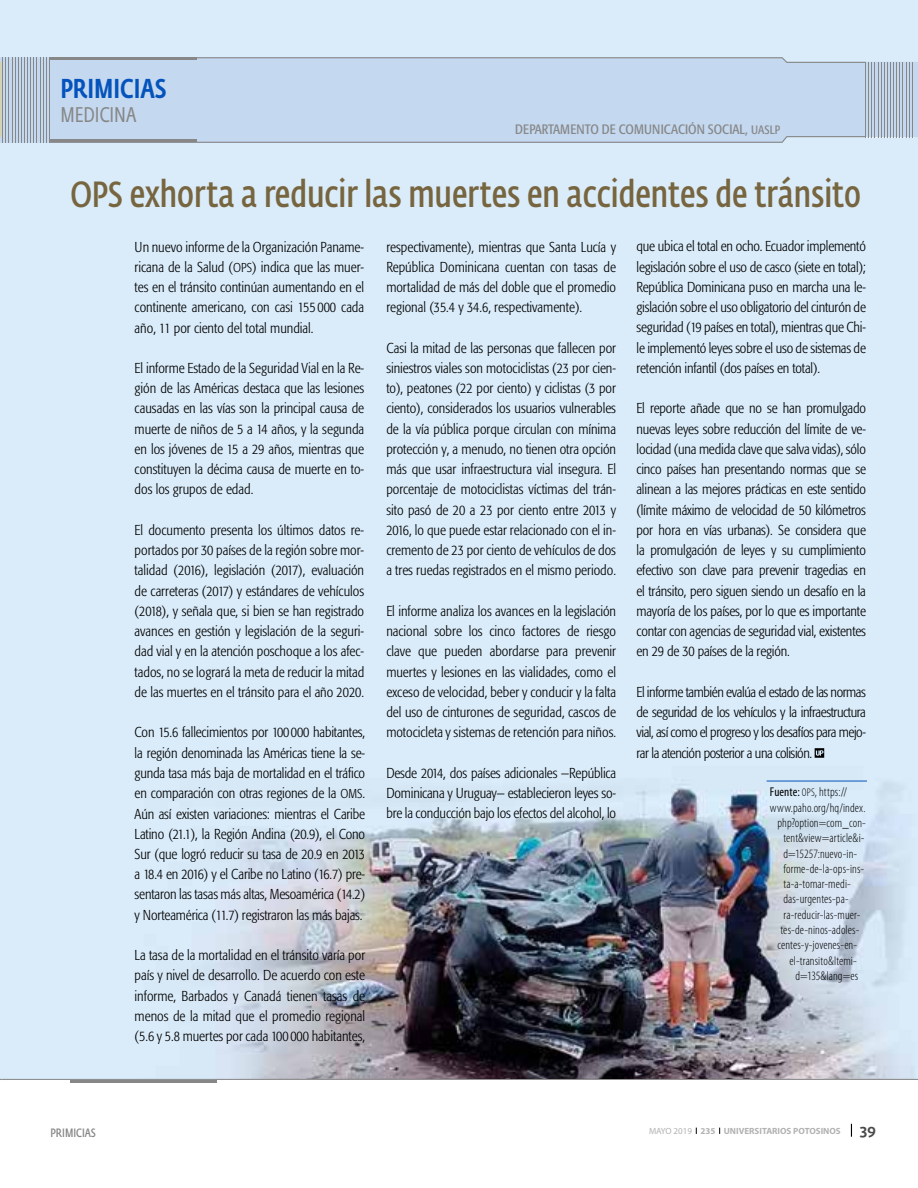
<style>
.page{position:relative;width:918px;height:1188px;background:#fff}
.page>*{position:absolute;margin:0;border:0;box-sizing:border-box;transform-origin:0 0}
.t1{font:600 37.5px "Fedra Sans Cond Std";color:#77653f}
.t2{font:500 27px "Fedra Sans Cond Std";color:#0453bc}
.t3{font:21px "Fedra Sans Cond Std";color:#878787}
.t4{font:700 15px "Daxline Pro";color:#4a4a49}
.t5{font:300 condensed 14.25px/20.2px "Formata";color:#000;text-align:justify}
.t6{font:condensed 13.5px "Formata";color:#878787}
.t7{font:300 condensed 12.75px "Myriad Pro";letter-spacing:.005em;color:#000}
.t8{font:600 12px "Fedra Sans Cond Std";color:#878787}
.t9{font:700 9px "Myriad Pro";color:#b3b2b2}
.s1{font-size:12px}
.s2{font-size:36px}
.s3{font-weight:400}
.s4{font-size:11.25px}
.s5{font-size:12.75px}
</style>
<div class="page">
<svg style="left:851px;top:1124px;width:1px;height:13px"></svg>
<img style="left:0;top:0;width:918px;height:1079px">
<div style="left:3px;top:57px;width:915px;height:86px;background:#c4d8f0"></div>
<hr style="left:37px;top:57px;width:1px;height:86px;background:#878787">
<hr style="left:49px;top:57px;width:1px;height:86px;background:#878787">
<hr style="left:33px;top:57px;width:1px;height:86px;background:#878787">
<hr style="left:46px;top:57px;width:1px;height:86px;background:#878787">
<hr style="left:30px;top:57px;width:1px;height:86px;background:#878787">
<hr style="left:43px;top:57px;width:1px;height:86px;background:#878787">
<hr style="left:27px;top:57px;width:1px;height:86px;background:#878787">
<hr style="left:40px;top:57px;width:1px;height:86px;background:#878787">
<hr style="left:24px;top:57px;width:1px;height:86px;background:#878787">
<hr style="left:21px;top:57px;width:1px;height:86px;background:#878787">
<hr style="left:18px;top:57px;width:1px;height:86px;background:#878787">
<hr style="left:15px;top:57px;width:1px;height:86px;background:#878787">
<hr style="left:12px;top:57px;width:1px;height:86px;background:#878787">
<hr style="left:9px;top:57px;width:1px;height:86px;background:#878787">
<hr style="left:5px;top:57px;width:1px;height:86px;background:#878787">
<hr style="left:2px;top:57px;width:1px;height:86px;background:#878787">
<svg style="left:50px;top:136px;width:817px;height:7px;background:#bacadc"></svg>
<svg style="left:50px;top:57px;width:817px;height:6px;background:#b6c5d7"></svg>
<hr style="left:50px;top:140px;width:147px;height:2px;background:#878787">
<hr style="left:899px;top:62px;width:1px;height:75px;background:#878787">
<hr style="left:912px;top:62px;width:1px;height:75px;background:#878787">
<hr style="left:896px;top:62px;width:1px;height:75px;background:#878787">
<hr style="left:909px;top:62px;width:1px;height:75px;background:#878787">
<hr style="left:893px;top:62px;width:1px;height:75px;background:#878787">
<hr style="left:906px;top:62px;width:1px;height:75px;background:#878787">
<hr style="left:890px;top:62px;width:1px;height:75px;background:#878787">
<hr style="left:903px;top:62px;width:1px;height:75px;background:#878787">
<hr style="left:887px;top:62px;width:1px;height:75px;background:#878787">
<hr style="left:884px;top:62px;width:1px;height:75px;background:#878787">
<hr style="left:881px;top:62px;width:1px;height:75px;background:#878787">
<hr style="left:878px;top:62px;width:1px;height:75px;background:#878787">
<hr style="left:875px;top:62px;width:1px;height:75px;background:#878787">
<hr style="left:871px;top:62px;width:1px;height:75px;background:#878787">
<hr style="left:868px;top:62px;width:1px;height:75px;background:#878787">
<hr style="left:865px;top:62px;width:1px;height:75px;background:#878787">
<hr style="left:2px;top:1079px;width:916px;height:1px;background:#000">
<hr style="left:70px;top:1080px;width:147px;height:3px;background:#878787">
<svg style="left:815px;top:748px;width:9px;height:10px"></svg>
<hr style="left:767px;top:781px;width:100px;height:1px;background:#0453bc">
<svg style="left:0;top:57px;width:2px;height:86px"></svg>
<h2 class="t2" style="left:60px;top:73px;width:108px">PRIMICIAS</h2>
<h3 class="t3" style="left:60px;top:102px;width:77px">MEDICINA</h3>
<p class="t6" style="left:515px;top:121px;width:267px">DEPARTAMENTO DE COMUNICACIÓN SOCIAL, <span class="s1">UASLP</span></p>
<h1 class="t1" style="left:70px;top:171px;width:792px"><span class="s2">OPS</span> exhorta a reducir las muertes en accidentes de tránsito</h1>
<p class="t5" style="left:386px;top:237px;width:231px">respectivamente), mientras que Santa Lucía y República Dominicana cuentan con tasas de mortalidad de más del doble que el promedio regional (35.4 y 34.6, respectivamente).</p>
<p class="t5" style="left:386px;top:338px;width:231px">Casi la mitad de las personas que fallecen por siniestros viales son motociclistas (23 por cien&shy;to), peatones (22 por ciento) y ciclistas (3 por ciento), considerados los usuarios vulnerables de la vía pública porque circulan con mínima protección y, a menudo, no tienen otra opción más que usar infraestructura vial insegura. El porcentaje de motociclistas víctimas del trán&shy;sito pasó de 20 a 23 por ciento entre 2013 y 2016, lo que puede estar relacionado con el in&shy;cremento de 23 por ciento de vehículos de dos a tres ruedas registrados en el mismo periodo.</p>
<p class="t5" style="left:386px;top:601px;width:231px">El informe analiza los avances en la legislación nacional sobre los cinco factores de riesgo clave que pueden abordarse para prevenir muertes y lesiones en las vialidades, como el exceso de velocidad, beber y conducir y la falta del uso de cinturones de seguridad, cascos de motocicleta y sistemas de retención para niños.</p>
<p class="t5" style="left:386px;top:763px;width:231px">Desde 2014, dos países adicionales —República Dominicana y Uruguay— establecieron leyes so&shy;bre la conducción bajo los efectos del alcohol, lo</p>
<p class="t5" style="left:636px;top:237px;width:231px">que ubica el total en ocho. Ecuador implementó legislación sobre el uso de casco (siete en total); República Dominicana puso en marcha una le&shy;gislación sobre el uso obligatorio del cinturón de seguridad (19 países en total), mientras que Chi&shy;le implementó leyes sobre el uso de sistemas de retención infantil (dos países en total).</p>
<p class="t5" style="left:636px;top:399px;width:231px">El reporte añade que no se han promulgado nuevas leyes sobre reducción del límite de ve&shy;locidad (una medida clave que salva vidas), sólo cinco países han presentando normas que se alinean a las mejores prácticas en este sentido (límite máximo de velocidad de 50 kilómetros por hora en vías urbanas). Se considera que la promulgación de leyes y su cumplimiento efectivo son clave para prevenir tragedias en el tránsito, pero siguen siendo un desafío en la mayoría de los países, por lo que es importante contar con agencias de seguridad vial, existentes en 29 de 30 países de la región.</p>
<p class="t5" style="left:636px;top:682px;width:231px">El informe también evalúa el estado de las normas de seguridad de los vehículos y la infraestructura vial, así como el progreso y los desafíos para mejo&shy;rar la atención posterior a una colisión.</p>
<p class="t7" style="left:770px;top:785px;width:79px"><span class="s3">Fuente:</span> <span class="s4">OPS</span>, https://</p>
<p class="t7" style="left:770px;top:800px;width:97px">www.paho.org/hq/index.</p>
<p class="t7" style="left:777px;top:815px;width:90px">php?option=com_con-</p>
<p class="t7" style="left:783px;top:830px;width:83px">tent&amp;view=article&amp;i-</p>
<p class="t7" style="left:783px;top:846px;width:75px">d=15257:nuevo-in-</p>
<p class="t7" style="left:783px;top:861px;width:82px">forme-de-la-ops-ins-</p>
<p class="t7" style="left:783px;top:876px;width:69px">ta-a-tomar-medi-</p>
<p class="t7" style="left:783px;top:892px;width:67px">das-urgentes-pa-</p>
<p class="t7" style="left:783px;top:907px;width:78px">ra-reducir-las-muer-</p>
<p class="t7" style="left:780px;top:922px;width:80px">tes-de-ninos-adoles-</p>
<p class="t7" style="left:777px;top:938px;width:81px">centes-y-jovenes-en-</p>
<p class="t7" style="left:789px;top:953px;width:69px">el-transito&amp;Itemi-</p>
<p class="t7" style="left:795px;top:968px;width:64px">d=135&amp;lang=es</p>
<p class="t5" style="left:135px;top:237px;width:231px">Un nuevo informe de la Organización Paname&shy;ricana de la Salud (<span class="s5">OPS</span>) indica que las muer&shy;tes en el tránsito continúan aumentando en el continente americano, con casi 155 000 cada año, 11 por ciento del total mundial.</p>
<p class="t5" style="left:135px;top:358px;width:231px">El informe Estado de la Seguridad Vial en la Re&shy;gión de las Américas destaca que las lesiones causadas en las vías son la principal causa de muerte de niños de 5 a 14 años, y la segunda en los jóvenes de 15 a 29 años, mientras que constituyen la décima causa de muerte en to&shy;dos los grupos de edad.</p>
<p class="t5" style="left:135px;top:520px;width:231px">El documento presenta los últimos datos re&shy;portados por 30 países de la región sobre mor&shy;talidad (2016), legislación (2017), evaluación de carreteras (2017) y estándares de vehículos (2018), y señala que, si bien se han registrado avances en gestión y legislación de la seguri&shy;dad vial y en la atención poschoque a los afec&shy;tados, no se logrará la meta de reducir la mitad de las muertes en el tránsito para el año 2020.</p>
<p class="t5" style="left:135px;top:723px;width:232px">Con 15.6 fallecimientos por 100000 habitantes, la región denominada las Américas tiene la se&shy;gunda tasa más baja de mortalidad en el tráfico en comparación con otras regiones de la <span class="s5">OMS</span>.<br>Aún así existen variaciones: mientras el Caribe Latino (21.1), la Región Andina (20.9), el Cono Sur (que logró reducir su tasa de 20.9 en 2013 a 18.4 en 2016) y el Caribe no Latino (16.7) pre&shy;sentaron las tasas más altas, Mesoamérica (14.2) y Norteamérica (11.7) registraron las más bajas.</p>
<p class="t5" style="left:135px;top:945px;width:232px">La tasa de la mortalidad en el tránsito varía por país y nivel de desarrollo. De acuerdo con este informe, Barbados y Canadá tienen tasas de menos de la mitad que el promedio regional (5.6 y 5.8 muertes por cada 100 000 habitantes,</p>
<p class="t8" style="left:51px;top:1126px;width:47px">PRIMICIAS</p>
<p class="t9" style="left:649px;top:1125px;width:193px"><span class="s3">MAYO 2019</span> 235 UNIVERSITARIOS POTOSINOS</p>
<p class="t4" style="left:860px;top:1120px;width:18px">39</p>
</div>
